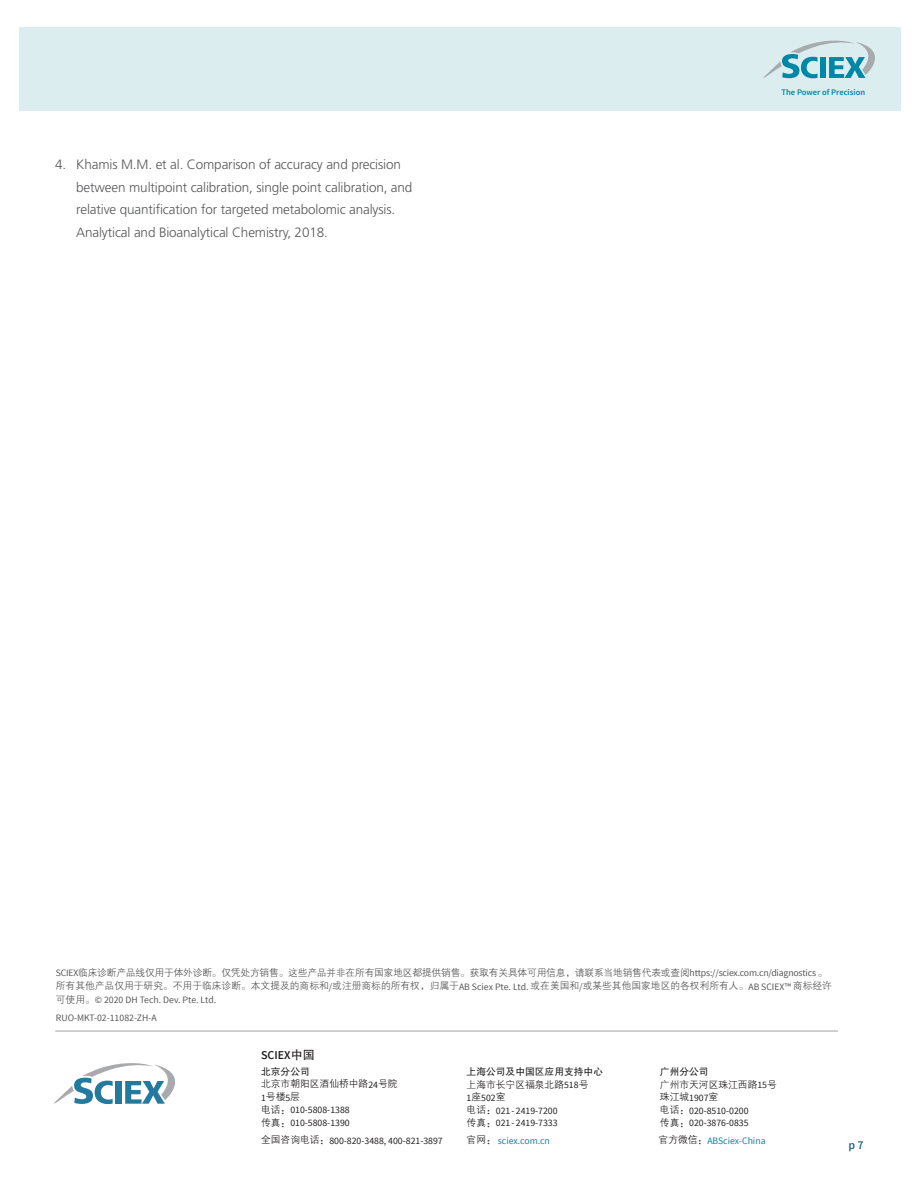
<style>
.page{position:relative;width:918px;height:1188px;background:#fff}
.page>*{position:absolute;margin:0;border:0;box-sizing:border-box;transform-origin:0 0}
.t1{font:300 13.5px/22.5px "Frutiger LT Std";letter-spacing:-.01em;color:#57585a}
.t2{font:600 12px "Source Sans Pro";color:#231f20}
.t3{font:600 12px "Source Sans Pro";color:#266983}
.t4{font:9.75px/13.5px "FZZDXK GBK1 0";letter-spacing:-.01em;color:#57585a}
.t5{font:9.75px/12.8px "Source Sans Pro";color:#231f20}
.t6{font:9.75px/12.8px "FZZDXK GBK1 0";color:#231f20}
.t7{font:9.75px/17.7px "Source Sans Pro";color:#57585a}
.t8{font:9.75px "Source Sans Pro";color:#0087a6}
.t9{font:9.75px "FZHTK GBK1 0";color:#231f20}
.t10{font:600 8.55px "Source Sans Pro";color:#0087a6}
.s1{font-family:"Source Sans Pro"}
.s2{font-family:"FZZDXK GBK1 0"}
.s3{font-family:"FZHTK GBK1 0";font-weight:400}
.s4{font-family:"FZZDXK GBK1 0";color:#231f20}
</style>
<div class="page">
<div style="left:19px;top:27px;width:881px;height:84px;background:#dbedef"></div>
<svg style="left:763px;top:41px;width:112px;height:37px"></svg>
<hr style="left:55px;top:1031px;width:783px;height:1px;background:#bebfc2">
<svg style="left:53px;top:1063px;width:122px;height:41px"></svg>
<p class="t1" style="left:76px;top:154px;width:338px;text-indent:-21px">4. Khamis M.M. et al. Comparison of accuracy and precision between multipoint calibration, single point calibration, and relative quantification for targeted metabolomic analysis.<br>Analytical and Bioanalytical Chemistry, 2018.</p>
<p class="t10" style="left:782px;top:86px;width:85px">The Power of Precision</p>
<p class="t4" style="left:56px;top:966px;width:778px"><span class="s1">SCIEX</span>临床诊断产品线仅用于体外诊断。仅凭处方销售。这些产品并非在所有国家地区都提供销售。获取有关具体可用信息，请联系当地销售代表或查阅<span class="s1">https://sciex.com.cn/diagnostics</span> 。所有其他产品仅用于研究。不用于临床诊断。本文提及的商标和<span class="s1">/</span>或注册商标的所有权，归属于<span class="s1">AB Sciex Pte. Ltd.</span> 或在美国和<span class="s1">/</span>或某些其他国家地区的各权利所有人。<span class="s1">AB SCIEX™</span> 商标经许</p>
<p class="t7" style="left:56px;top:991px;width:162px"><span class="s2">可使用。</span>© 2020 DH Tech. Dev. Pte. Ltd.<br>RUO-MKT-02-11082-ZH-A</p>
<p class="t2" style="left:261px;top:1048px;width:55px">SCIEX<span class="s3">中国</span></p>
<p class="t9" style="left:261px;top:1066px;width:50px">北京分公司</p>
<p class="t6" style="left:261px;top:1078px;width:138px">北京市朝阳区酒仙桥中路<span class="s1">24</span>号院<br><span class="s1">1</span>号楼<span class="s1">5</span>层</p>
<p class="t5" style="left:261px;top:1104px;width:90px"><span class="s2">电话：</span>010-5808-1388<span class="s2">传真：</span>010-5808-1390</p>
<p class="t9" style="left:467px;top:1066px;width:138px">上海公司及中国区应用支持中心</p>
<p class="t6" style="left:467px;top:1078px;width:123px">上海市长宁区福泉北路<span class="s1">518</span>号</p>
<p class="t5" style="left:467px;top:1091px;width:93px">1<span class="s2">座</span>502<span class="s2">室<br>电话：</span>021 - 2419-7200<span class="s2">传真：</span>021 - 2419-7333</p>
<p class="t9" style="left:660px;top:1066px;width:50px">广州分公司</p>
<p class="t6" style="left:660px;top:1078px;width:118px">广州市天河区珠江西路<span class="s1">15</span>号珠江城<span class="s1">1907</span>室</p>
<p class="t5" style="left:660px;top:1104px;width:90px"><span class="s2">电话：</span>020-8510-0200<span class="s2">传真：</span>020-3876-0835</p>
<p class="t5" style="left:261px;top:1134px;width:183px"><span class="s2">全国咨询电话：</span>800-820-3488, 400-821-3897</p>
<p class="t8" style="left:467px;top:1134px;width:85px"><span class="s4">官网：</span> sciex.com.cn</p>
<p class="t8" style="left:659px;top:1134px;width:109px"><span class="s4">官方微信：</span>ABSciex-China</p>
<p class="t3" style="left:848px;top:1137px;width:17px">p 7</p>
</div>
